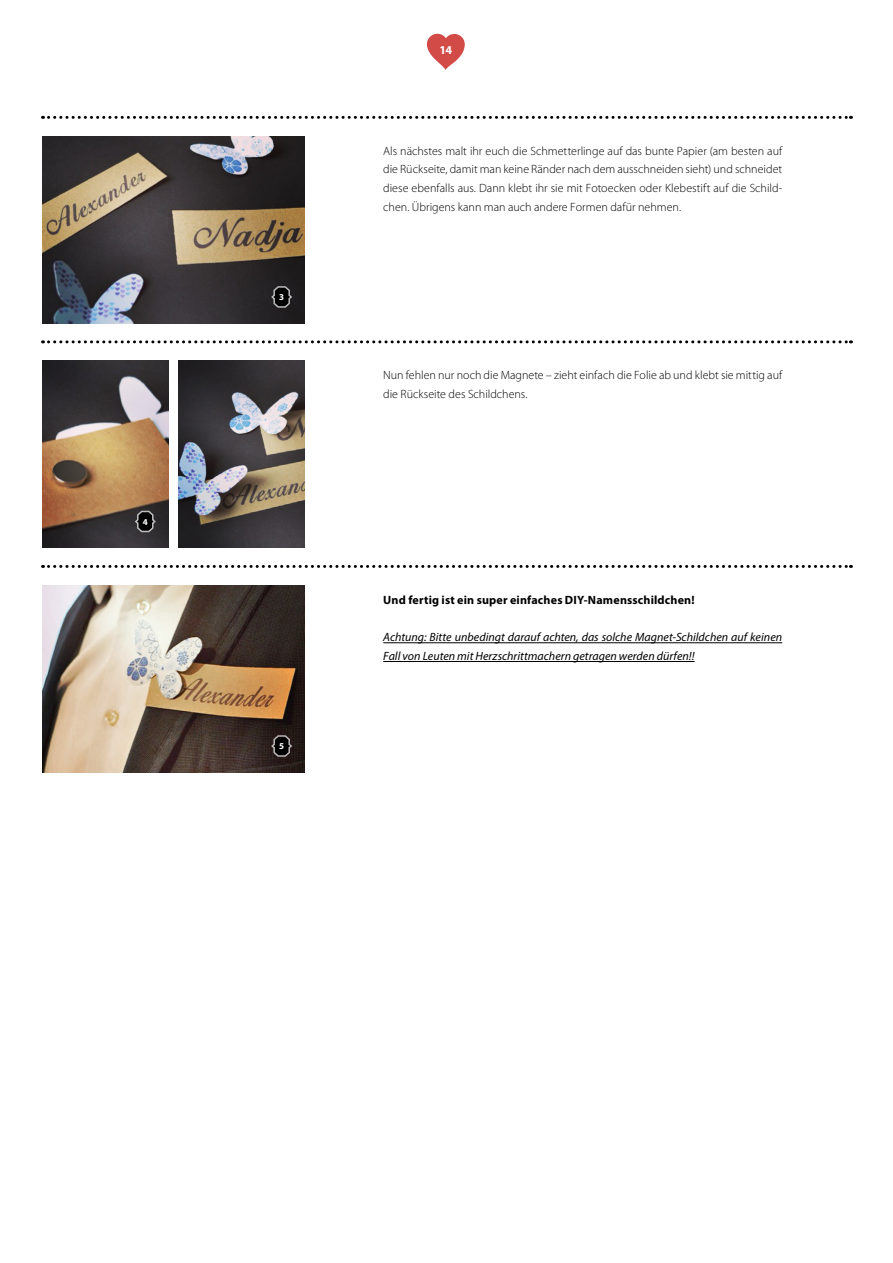
<style>
.page{position:relative;width:893px;height:1263px;background:#fff}
.page>*{position:absolute;margin:0;border:0;box-sizing:border-box;transform-origin:0 0}
.t1{font:300 12px/18.8px "Myriad Pro";color:#000}
.t2{font:italic 12px/18.8px "Myriad Pro";color:#000}
.t3{font:700 12px "Myriad Pro";letter-spacing:.015em;color:#000}
.t4{font:700 12px "Myriad Pro";color:#fff}
.t5{font:700 9px "Myriad Pro";color:#fff}
</style>
<div class="page">
<svg style="left:43px;top:340px;width:808px;height:3px"></svg>
<svg style="left:43px;top:565px;width:808px;height:3px"></svg>
<svg style="left:43px;top:116px;width:808px;height:3px"></svg>
<img style="left:43px;top:585px;width:262px;height:187px">
<svg style="left:269px;top:734px;width:26px;height:24px"></svg>
<img style="left:179px;top:361px;width:126px;height:187px">
<img style="left:43px;top:361px;width:125px;height:187px">
<svg style="left:132px;top:509px;width:26px;height:25px"></svg>
<img style="left:43px;top:136px;width:262px;height:187px">
<svg style="left:269px;top:285px;width:26px;height:24px"></svg>
<hr style="left:383px;top:642px;width:399px;height:1px;background:#000">
<hr style="left:383px;top:661px;width:312px;height:1px;background:#000">
<svg style="left:427px;top:34px;width:38px;height:36px"></svg>
<p class="t5" style="left:143px;top:516px;width:6px">4</p>
<p class="t5" style="left:279px;top:291px;width:6px">3</p>
<p class="t5" style="left:279px;top:740px;width:6px">5</p>
<p class="t4" style="left:439px;top:42px;width:14px">14</p>
<p class="t1" style="left:383px;top:142px;width:400px;text-align:justify">Als nächstes malt ihr euch die Schmetterlinge auf das bunte Papier (am besten auf die Rückseite, damit man keine Ränder nach dem ausschneiden sieht) und schneidet diese ebenfalls aus. Dann klebt ihr sie mit Fotoecken oder Klebestift auf die Schild&shy;chen. Übrigens kann man auch andere Formen dafür nehmen.</p>
<p class="t1" style="left:383px;top:366px;width:400px">Nun fehlen nur noch die Magnete – zieht einfach die Folie ab und klebt sie mittig auf die Rückseite des Schildchens.</p>
<p class="t3" style="left:383px;top:592px;width:313px">Und fertig ist ein super einfaches DIY-Namensschildchen!</p>
<p class="t2" style="left:383px;top:628px;width:400px">Achtung: Bitte unbedingt darauf achten, das solche Magnet-Schildchen auf keinen<br>Fall von Leuten mit Herzschrittmachern getragen werden dürfen!!</p>
</div>
